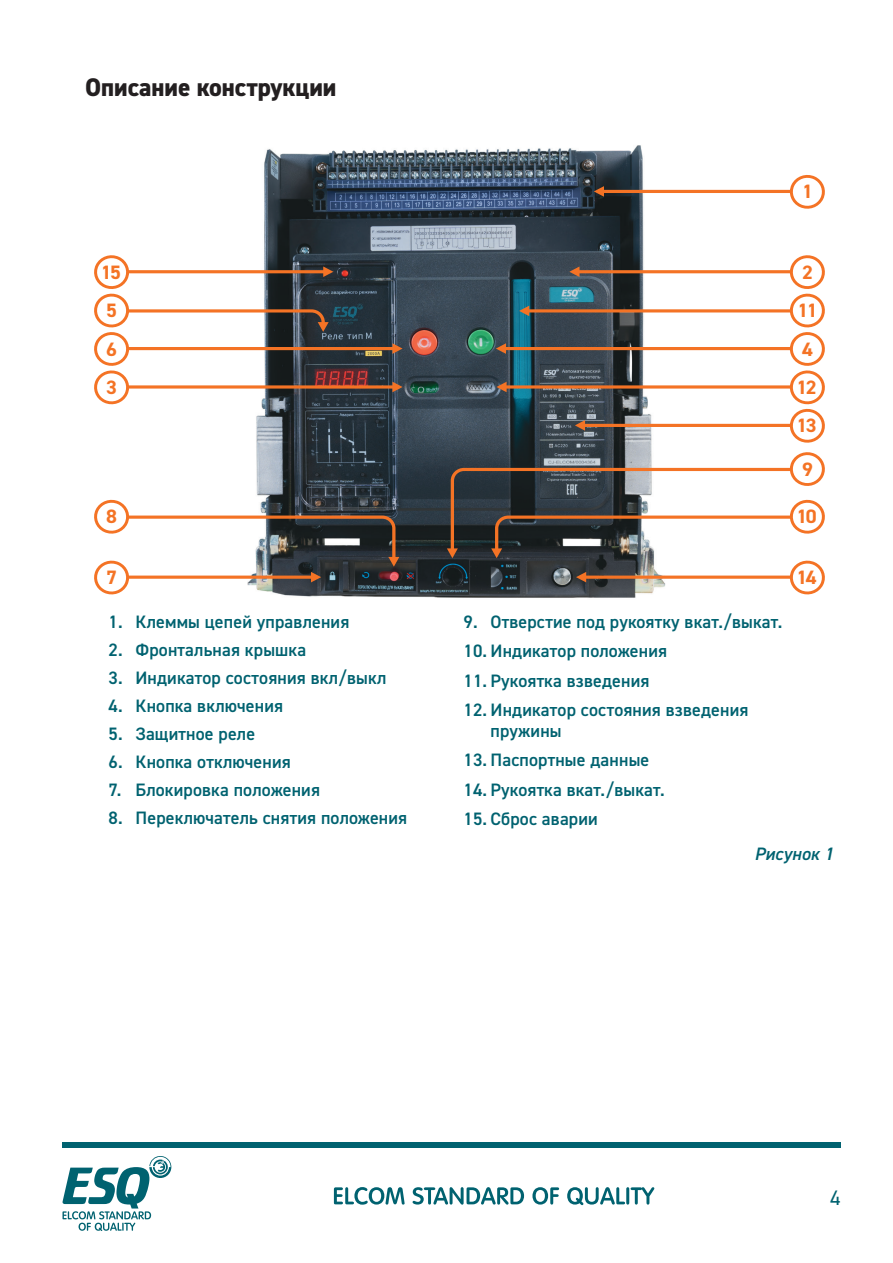
<style>
.page{position:relative;width:893px;height:1263px;background:#fff}
.page>*{position:absolute;margin:0;border:0;box-sizing:border-box;transform-origin:0 0}
.Основной_текст_заголовки{font:800 25.5px "DIN2014";color:#231f20}
.t1{font:21px "DIN2014";color:#006270}
.t2{font:700 19.35px/38.4px "DIN2014";letter-spacing:-.075em;color:#f47325;scale:1.04 1}
.t3{font:600 18px/21px "DIN2014";letter-spacing:.01em;color:#006270}
.Рисунок{font:italic 600 18px "DIN2014";letter-spacing:.01em;color:#006270}
</style>
<div class="page">
<div style="left:63px;top:1142px;width:778px;height:5px;background:#006270"></div>
<svg style="left:334px;top:1187px;width:71px;height:18px"></svg>
<svg style="left:413px;top:1187px;width:111px;height:17px"></svg>
<svg style="left:532px;top:1187px;width:27px;height:17px"></svg>
<svg style="left:567px;top:1187px;width:87px;height:18px"></svg>
<svg style="left:62px;top:1156px;width:109px;height:75px"></svg>
<img style="left:256px;top:145px;width:533px;height:453px">
<hr style="left:526px;top:309px;width:265px;height:3px;background:#f47325">
<svg style="left:519px;top:306px;width:10px;height:10px"></svg>
<hr style="left:601px;top:190px;width:190px;height:3px;background:#f47325">
<svg style="left:594px;top:186px;width:10px;height:11px"></svg>
<svg style="left:507px;top:385px;width:282px;height:4px"></svg>
<svg style="left:496px;top:382px;width:11px;height:10px"></svg>
<hr style="left:582px;top:424px;width:209px;height:3px;background:#f47325">
<svg style="left:575px;top:420px;width:10px;height:11px"></svg>
<hr style="left:576px;top:270px;width:215px;height:3px;background:#f47325">
<svg style="left:569px;top:266px;width:10px;height:11px"></svg>
<svg style="left:333px;top:385px;width:59px;height:4px"></svg>
<svg style="left:392px;top:382px;width:11px;height:10px"></svg>
<hr style="left:128px;top:347px;width:268px;height:3px;background:#f47325">
<svg style="left:392px;top:343px;width:11px;height:11px"></svg>
<svg style="left:94px;top:499px;width:305px;height:97px"></svg>
<svg style="left:94px;top:255px;width:239px;height:150px"></svg>
<hr style="left:503px;top:347px;width:288px;height:3px;background:#f47325">
<svg style="left:496px;top:343px;width:10px;height:11px"></svg>
<svg style="left:789px;top:175px;width:36px;height:34px"></svg>
<svg style="left:447px;top:451px;width:378px;height:145px"></svg>
<svg style="left:789px;top:255px;width:36px;height:188px"></svg>
<p class="Основной_текст_заголовки" style="left:85px;top:71px;width:253px">Описание конструкции</p>
<p class="t2" style="left:802px;top:172px;width:12px">1</p>
<p class="t2" style="left:101px;top:253px;width:21px">15</p>
<p class="t2" style="left:802px;top:253px;width:12px">2</p>
<p class="t2" style="left:106px;top:291px;width:12px">5</p>
<p class="t2" style="left:797px;top:291px;width:21px">11</p>
<p class="t2" style="left:106px;top:329px;width:12px">6</p>
<p class="t2" style="left:802px;top:329px;width:12px">4</p>
<p class="t2" style="left:106px;top:368px;width:12px">3</p>
<p class="t2" style="left:106px;top:497px;width:12px">8</p>
<p class="t2" style="left:796px;top:368px;width:21px">12<br>13</p>
<p class="t2" style="left:802px;top:450px;width:12px">9</p>
<p class="t2" style="left:796px;top:497px;width:21px">10</p>
<p class="t2" style="left:106px;top:558px;width:12px">7</p>
<p class="t2" style="left:796px;top:558px;width:21px">14</p>
<p class="t3" style="left:108px;top:611px;width:242px">1. Клеммы цепей управления</p>
<p class="t3" style="left:108px;top:639px;width:199px">2. Фронтальная крышка</p>
<p class="t3" style="left:108px;top:667px;width:279px">3. Индикатор состояния вкл/выкл</p>
<p class="t3" style="left:108px;top:695px;width:176px">4. Кнопка включения</p>
<p class="t3" style="left:108px;top:723px;width:148px">5. Защитное реле</p>
<p class="t3" style="left:108px;top:751px;width:184px">6. Кнопка отключения</p>
<p class="t3" style="left:108px;top:779px;width:213px">7. Блокировка положения</p>
<p class="t3" style="left:108px;top:807px;width:300px">8. Переключатель снятия положения</p>
<p class="t3" style="left:463px;top:611px;width:321px">9. Отверстие под рукоятку вкат./выкат.</p>
<p class="t3" style="left:463px;top:640px;width:205px">10. Индикатор положения</p>
<p class="t3" style="left:463px;top:669px;width:187px">11. Рукоятка взведения</p>
<p class="t3" style="left:490px;top:699px;width:259px;text-indent:-27px">12. Индикатор состояния взведения пружины</p>
<p class="t3" style="left:463px;top:749px;width:187px">13. Паспортные данные</p>
<p class="t3" style="left:463px;top:779px;width:203px">14. Рукоятка вкат./выкат.</p>
<p class="t3" style="left:463px;top:808px;width:136px">15. Сброс аварии</p>
<p class="Рисунок" style="left:754px;top:842px;width:81px">Рисунок 1</p>
<p class="t1" style="left:830px;top:1185px;width:12px">4</p>
</div>
